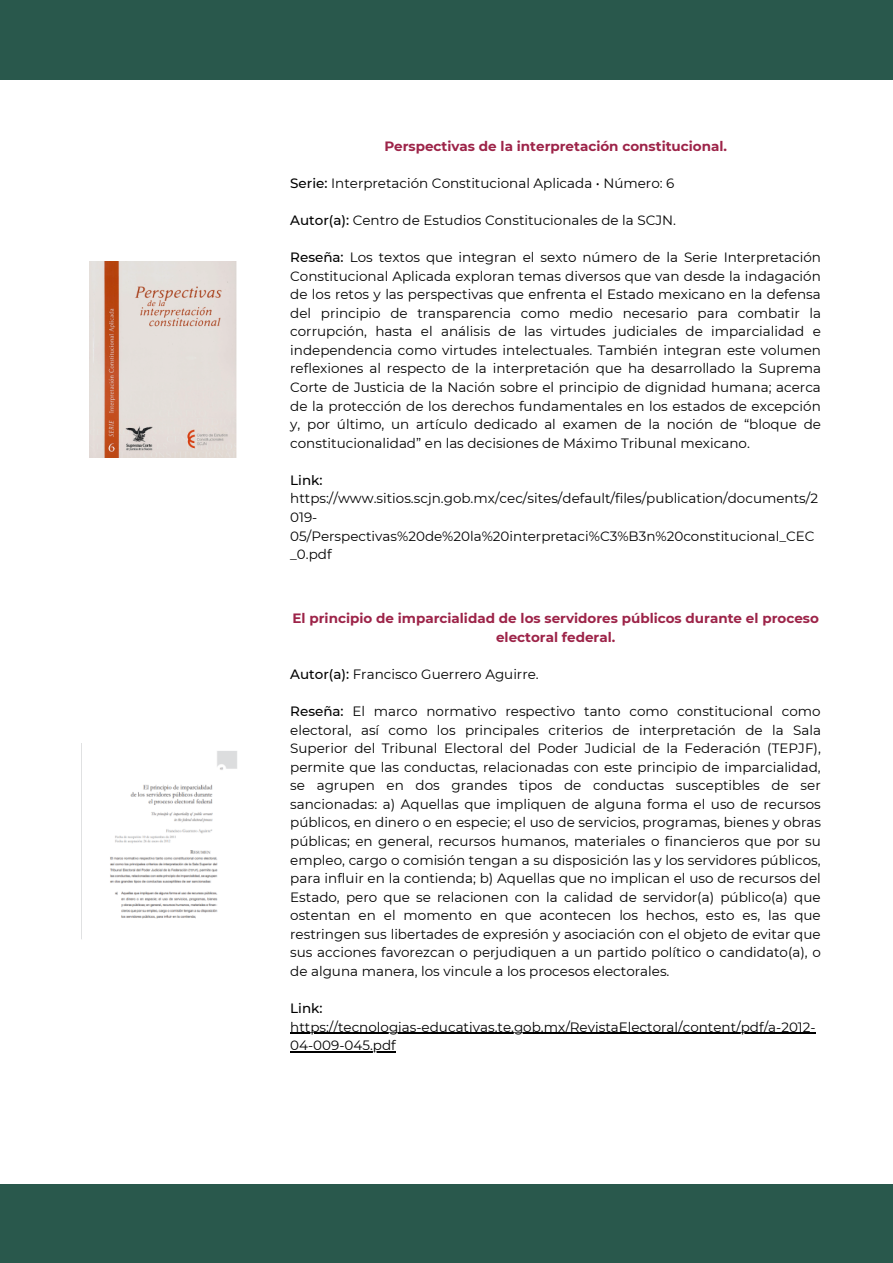
<style>
.page{position:relative;width:893px;height:1263px;background:#fff}
.page>*{position:absolute;margin:0;border:0;box-sizing:border-box;transform-origin:0 0}
.t1{font:13.5px/18.6px "Montserrat";color:#000;text-align:justify}
.t2{font:700 13.5px/18.6px "Montserrat";color:#9d2449;text-align:center}
.t3{font:500 13.5px "Montserrat";color:#000}
.s1{font-weight:500}
</style>
<div class="page">
<div style="left:0;top:0;width:893px;height:79px;background:#29584c"></div>
<div style="left:0;top:1184px;width:893px;height:79px;background:#29584c"></div>
<img style="left:89px;top:261px;width:148px;height:196px">
<img style="left:81px;top:743px;width:156px;height:196px">
<hr style="left:290px;top:1033px;width:525px;height:1px;background:#000">
<hr style="left:290px;top:1051px;width:106px;height:1px;background:#000">
<p class="t2" style="left:384px;top:136px;width:344px">Perspectivas de la interpretación constitucional.</p>
<p class="t1" style="left:290px;top:174px;width:386px"><span class="s1">Serie:</span> Interpretación Constitucional Aplicada • Número: 6</p>
<p class="t1" style="left:290px;top:211px;width:387px"><span class="s1">Autor(a):</span> Centro de Estudios Constitucionales de la SCJN.</p>
<p class="t1" style="left:290px;top:248px;width:532px"><span class="s1">Reseña:</span> Los textos que integran el sexto número de la Serie Interpretación Constitucional Aplicada exploran temas diversos que van desde la indagación de los retos y las perspectivas que enfrenta el Estado mexicano en la defensa del principio de transparencia como medio necesario para combatir la corrupción, hasta el análisis de las virtudes judiciales de imparcialidad e independencia como virtudes intelectuales. También integran este volumen reflexiones al respecto de la interpretación que ha desarrollado la Suprema Corte de Justicia de la Nación sobre el principio de dignidad humana; acerca de la protección de los derechos fundamentales en los estados de excepción y, por último, un artículo dedicado al examen de la noción de “bloque de constitucionalidad” en las decisiones de Máximo Tribunal mexicano.</p>
<p class="t3" style="left:290px;top:472px;width:34px">Link:</p>
<p class="t1" style="left:290px;top:489px;width:529px;text-align:left">https://www.sitios.scjn.gob.mx/cec/sites/default/files/publication/documents/2<br>019- 05/Perspectivas%20de%20la%20interpretaci%C3%B3n%20constitucional_CEC _0.pdf</p>
<p class="t2" style="left:292px;top:609px;width:528px">El principio de imparcialidad de los servidores públicos durante el proceso electoral federal.</p>
<p class="t1" style="left:290px;top:665px;width:250px"><span class="s1">Autor(a):</span> Francisco Guerrero Aguirre.</p>
<p class="t1" style="left:290px;top:702px;width:532px"><span class="s1">Reseña:</span> El marco normativo respectivo tanto como constitucional como electoral, así como los principales criterios de interpretación de la Sala Superior del Tribunal Electoral del Poder Judicial de la Federación (TEPJF), permite que las conductas, relacionadas con este principio de imparcialidad, se agrupen en dos grandes tipos de conductas susceptibles de ser sancionadas: a) Aquellas que impliquen de alguna forma el uso de recursos públicos, en dinero o en especie; el uso de servicios, programas, bienes y obras públicas; en general, recursos humanos, materiales o financieros que por su empleo, cargo o comisión tengan a su disposición las y los servidores públicos, para influir en la contienda; b) Aquellas que no implican el uso de recursos del Estado, pero que se relacionen con la calidad de servidor(a) público(a) que ostentan en el momento en que acontecen los hechos, esto es, las que restringen sus libertades de expresión y asociación con el objeto de evitar que sus acciones favorezcan o perjudiquen a un partido político o candidato(a), o de alguna manera, los vincule a los procesos electorales.</p>
<p class="t3" style="left:290px;top:1000px;width:34px">Link:</p>
<p class="t1" style="left:290px;top:1017px;width:527px">https://tecnologias-educativas.te.gob.mx/RevistaElectoral/content/pdf/a-2012-<br>04-009-045.pdf</p>
</div>
